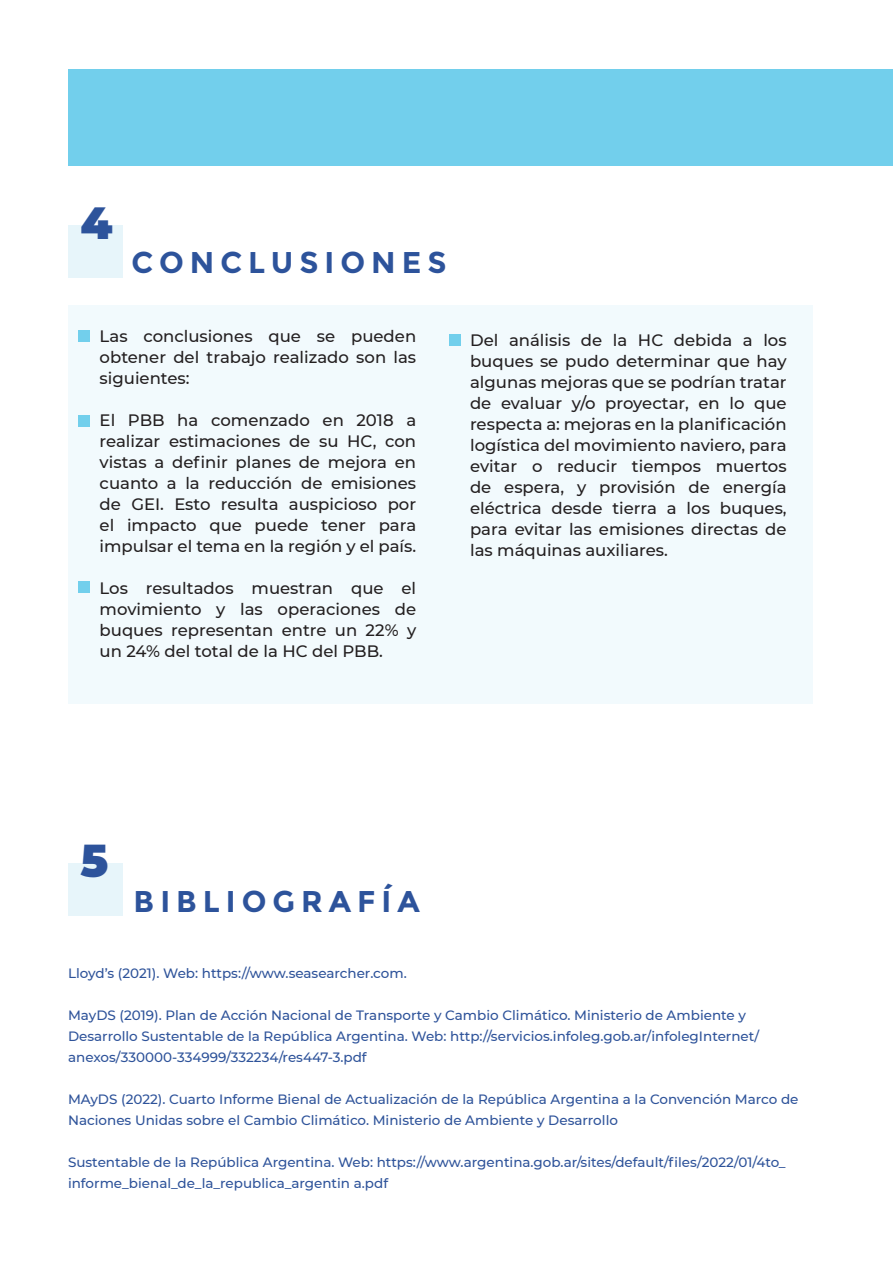
<style>
.page{position:relative;width:893px;height:1263px;background:#fff}
.page>*{position:absolute;margin:0;border:0;box-sizing:border-box;transform-origin:0 0}
.t1{font:900 45px "Montserrat";color:#2d539b}
.t2{font:700 30px "Montserrat";letter-spacing:.2em;color:#2d539b}
.t3{font:500 16.5px/21px "Montserrat";color:#231f20;text-align:justify}
.t4{font:500 13.5px/21px "Montserrat";color:#2e539a}
</style>
<div class="page">
<div style="left:68px;top:305px;width:744px;height:399px;background:#f2fafd"></div>
<div style="left:68px;top:69px;width:825px;height:97px;background:#72cfec"></div>
<div style="left:68px;top:225px;width:55px;height:52px;background:#e7f5fa"></div>
<div style="left:68px;top:863px;width:55px;height:52px;background:#e7f5fa"></div>
<div style="left:78px;top:330px;width:12px;height:12px;background:#72cfec"></div>
<div style="left:78px;top:415px;width:12px;height:12px;background:#72cfec"></div>
<div style="left:78px;top:581px;width:12px;height:12px;background:#72cfec"></div>
<div style="left:449px;top:335px;width:12px;height:11px;background:#72cfec"></div>
<h1 class="t1" style="left:80px;top:189px;width:34px">4</h1>
<h2 class="t2" style="left:132px;top:245px;width:316px">CONCLUSIONES</h2>
<p class="t3" style="left:100px;top:325px;width:318px">Las conclusiones que se pueden obtener del trabajo realizado son las siguientes:</p>
<p class="t3" style="left:100px;top:409px;width:318px">El PBB ha comenzado en 2018 a realizar estimaciones de su HC, con vistas a definir planes de mejora en cuanto a la reducción de emisiones de GEI. Esto resulta auspicioso por el impacto que puede tener para impulsar el tema en la región y el país.</p>
<p class="t3" style="left:100px;top:577px;width:318px">Los resultados muestran que el movimiento y las operaciones de buques representan entre un 22% y un 24% del total de la HC del PBB.</p>
<p class="t3" style="left:470px;top:328px;width:318px">Del análisis de la HC debida a los buques se pudo determinar que hay algunas mejoras que se podrían tratar de evaluar y/o proyectar, en lo que respecta a: mejoras en la planificación logística del movimiento naviero, para evitar o reducir tiempos muertos de espera, y provisión de energía eléctrica desde tierra a los buques, para evitar las emisiones directas de las máquinas auxiliares.</p>
<h1 class="t1" style="left:80px;top:827px;width:29px">5</h1>
<h2 class="t2" style="left:134px;top:883px;width:288px">BIBLIOGRAFÍA</h2>
<p class="t4" style="left:68px;top:962px;width:340px">Lloyd’s (2021). Web: https://www.seasearcher.com.</p>
<p class="t4" style="left:68px;top:1004px;width:693px">MayDS (2019). Plan de Acción Nacional de Transporte y Cambio Climático. Ministerio de Ambiente y<br>Desarrollo Sustentable de la República Argentina. Web: http://servicios.infoleg.gob.ar/infolegInternet/ anexos/330000-334999/332234/res447-3.pdf</p>
<p class="t4" style="left:68px;top:1088px;width:732px">MAyDS (2022). Cuarto Informe Bienal de Actualización de la República Argentina a la Convención Marco de<br>Naciones Unidas sobre el Cambio Climático. Ministerio de Ambiente y Desarrollo</p>
<p class="t4" style="left:68px;top:1151px;width:719px">Sustentable de la República Argentina. Web: https://www.argentina.gob.ar/sites/default/files/2022/01/4to_ informe_bienal_de_la_republica_argentin a.pdf</p>
</div>
